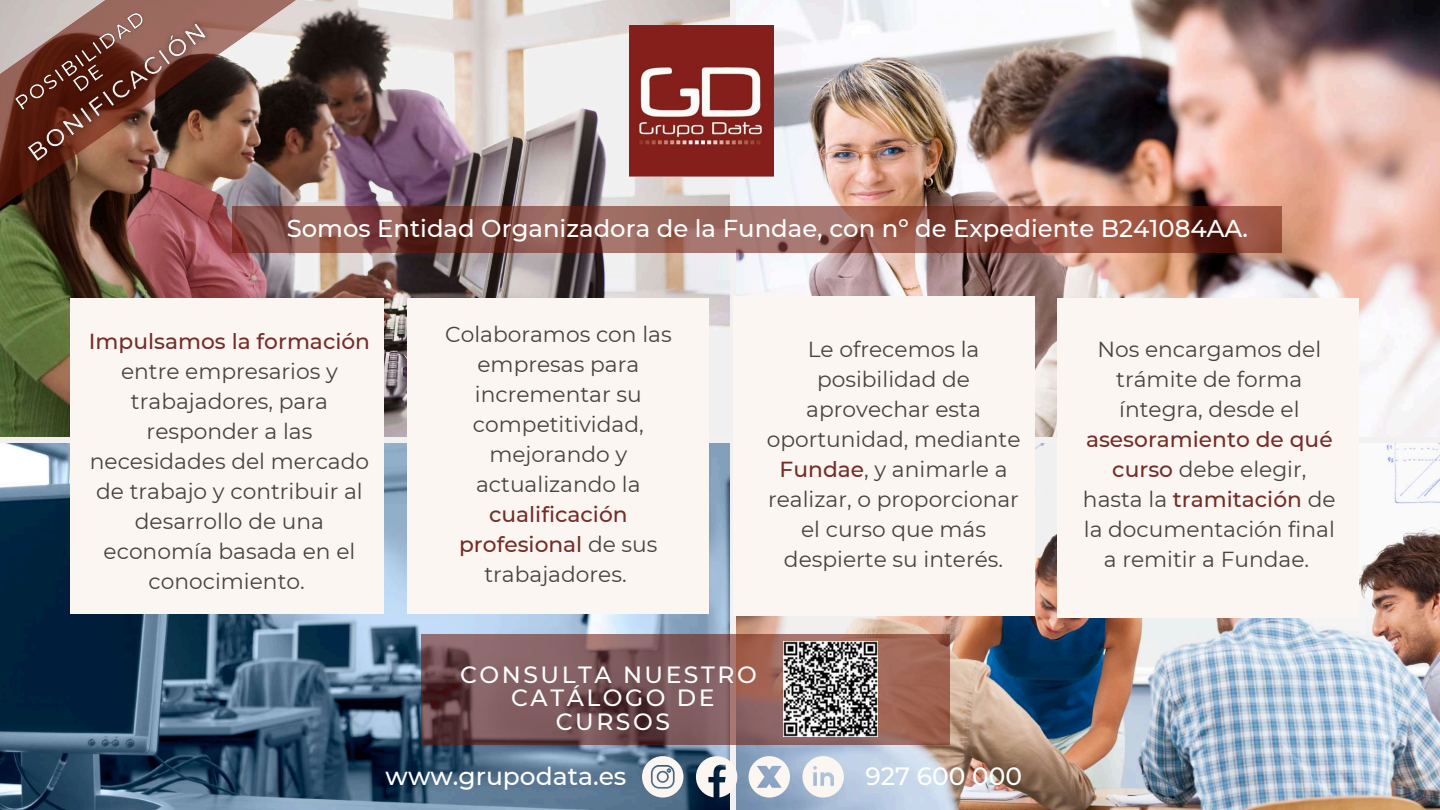
<style>
.page{position:relative;width:1440px;height:810px;background:#fff}
.page>*{position:absolute;margin:0;border:0;box-sizing:border-box;transform-origin:0 0}
.t1{font:500 25px "Montserrat";color:#fff}
.t2{font:500 24.3px "Montserrat";color:#fff}
.t3{font:500 23.5px/23.2px "Montserrat";letter-spacing:.11em;color:#fff;text-align:center}
.t4{font:21.8px/30px "Montserrat";color:#47443f;text-align:center}
.t5{font:500 21.8px/30px "Montserrat";color:#742d27;text-align:center}
.s1{font-weight:400;color:#47443f}
.s2{font-weight:500;color:#742d27}
</style>
<div class="page">
<img style="left:0;top:0;width:729px;height:436px">
<img style="left:737px;top:0;width:703px;height:436px">
<img style="left:0;top:444px;width:729px;height:366px">
<img style="left:737px;top:444px;width:703px;height:366px">
<div style="left:70px;top:298px;width:314px;height:316px;background:#fcf6f3"></div>
<div style="left:408px;top:298px;width:301px;height:316px;background:#fcf6f3"></div>
<div style="left:733px;top:296px;width:302px;height:319px;background:#fcf6f3"></div>
<div style="left:1058px;top:298px;width:301px;height:319px;background:#fcf6f3"></div>
<img style="left:630px;top:26px;width:144px;height:150px">
<svg style="left:318px;top:206px;width:964px;height:46px;background:#8d5348"></svg>
<svg style="left:422px;top:634px;width:528px;height:110px;background:#825957"></svg>
<img style="left:783px;top:642px;width:95px;height:94px">
<img style="left:0;top:0;width:318px;height:289px">
<img style="left:11px;top:5px;width:211px;height:171px">
<img style="left:9px;top:5px;width:154px;height:126px">
<svg style="left:696px;top:756px;width:41px;height:41px"></svg>
<svg style="left:642px;top:756px;width:41px;height:42px"></svg>
<svg style="left:802px;top:756px;width:42px;height:42px"></svg>
<svg style="left:749px;top:756px;width:41px;height:42px"></svg>
<p class="t2" style="left:287px;top:214px;width:963px">Somos Entidad Organizadora de la Fundae, con nº de Expediente B241084AA.</p>
<p class="t5" style="left:89px;top:326px;width:283px">Impulsamos la formación</p>
<p class="t4" style="left:90px;top:356px;width:281px">entre empresarios y trabajadores, para responder a las necesidades del mercado de trabajo y contribuir al desarrollo de una economía basada en el conocimiento.</p>
<p class="t4" style="left:445px;top:320px;width:228px">Colaboramos con las empresas para incrementar su competitividad, mejorando y actualizando la</p>
<p class="t5" style="left:459px;top:500px;width:200px">cualificación profesional <span class="s1">de sus trabajadores.</span></p>
<p class="t4" style="left:767px;top:335px;width:255px">Le ofrecemos la posibilidad de aprovechar esta oportunidad, mediante<br><span class="s2">Fundae</span>, y animarle a realizar, o proporcionar el curso que más despierte su interés.</p>
<p class="t3" style="left:460px;top:663px;width:298px">CONSULTA NUESTRO<br>CATÁLOGO DE<br>CURSOS</p>
<p class="t1" style="left:386px;top:761px;width:242px">www.grupodata.es</p>
<p class="t1" style="left:865px;top:761px;width:158px">927 600 000</p>
<p class="t4" style="left:1097px;top:335px;width:225px">Nos encargamos del trámite de forma íntegra, desde el</p>
<p class="t4" style="left:1083px;top:425px;width:254px"><span class="s2">asesoramiento de qué curso</span> debe elegir, hasta la <span class="s2">tramitación</span> de la documentación final a remitir a Fundae.</p>
</div>
